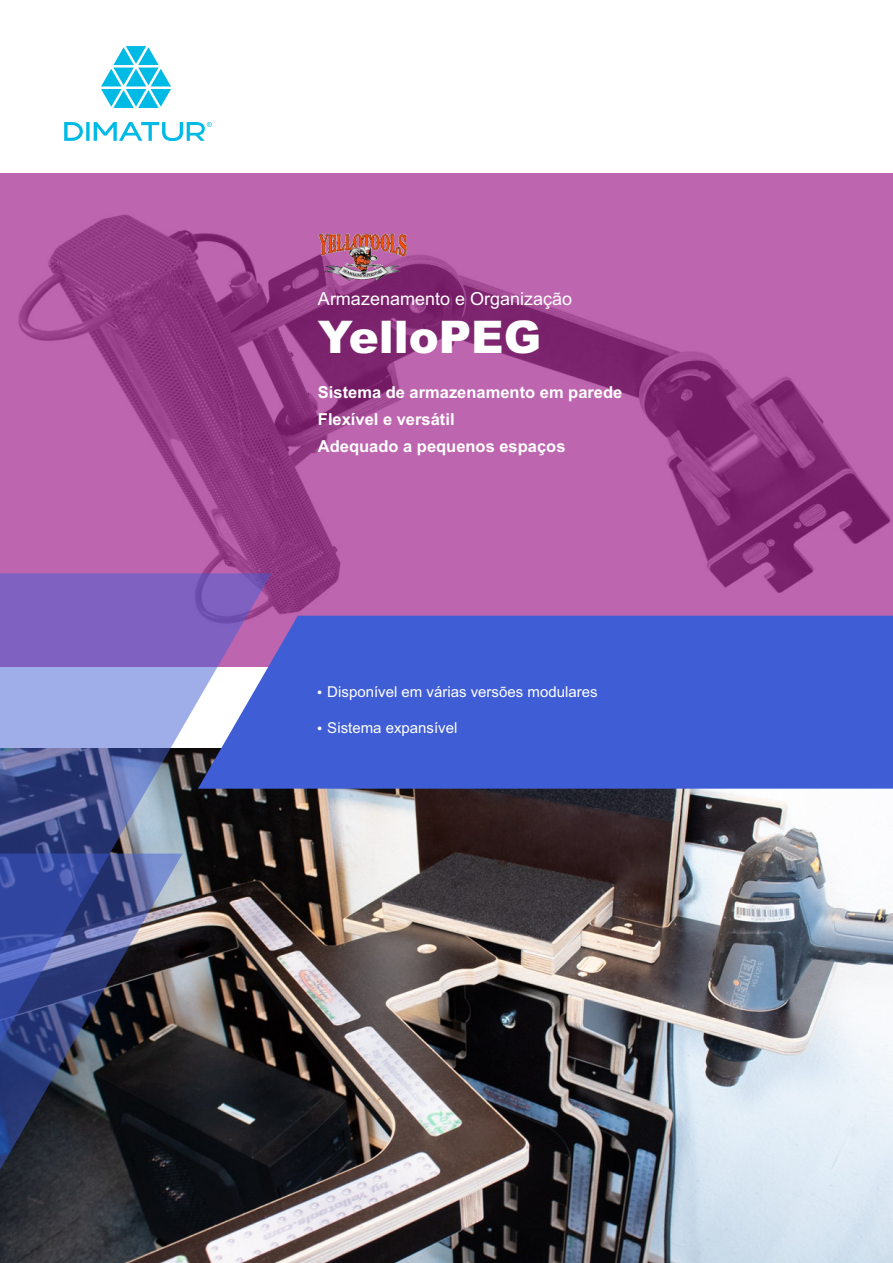
<style>
.page{position:relative;width:893px;height:1263px;background:#fff}
.page>*{position:absolute;margin:0;border:0;box-sizing:border-box;transform-origin:0 0}
.t1{font:900 45px "Arial";color:#fff}
.t2{font:18px "Arial";color:#fff}
.t3{font:700 16.5px/26.5px "Arial";color:#fff}
.t4{font:15px "Arial";color:#fff}
</style>
<div class="page">
<img style="left:183px;top:789px;width:710px;height:474px">
<div style="left:0;top:174px;width:893px;height:493px;background:#a3238e;opacity:.7"></div>
<svg style="left:101px;top:46px;width:70px;height:62px"></svg>
<svg style="left:86px;top:122px;width:4px;height:19px"></svg>
<svg style="left:64px;top:122px;width:19px;height:19px"></svg>
<svg style="left:94px;top:122px;width:118px;height:19px"></svg>
<div style="left:271px;top:616px;width:622px;height:173px;background:#3f5dd4"></div>
<svg style="left:0;top:1158px;width:183px;height:105px;background:#2c2e33"></svg>
<img style="left:0;top:573px;width:271px;height:585px">
<img style="left:318px;top:233px;width:89px;height:48px">
<svg style="left:318px;top:690px;width:4px;height:4px"></svg>
<svg style="left:318px;top:726px;width:4px;height:4px"></svg>
<p class="t2" style="left:318px;top:292px;width:256px">Armazenamento e Organização</p>
<h1 class="t1" style="left:318px;top:321px;width:225px">YelloPEG</h1>
<p class="t3" style="left:318px;top:381px;width:306px">Sistema de armazenamento em parede<br>Flexível e versátil<br>Adequado a pequenos espaços</p>
<p class="t4" style="left:327px;top:686px;width:272px">Disponível em várias versões modulares</p>
<p class="t4" style="left:327px;top:722px;width:132px">Sistema expansível</p>
</div>
